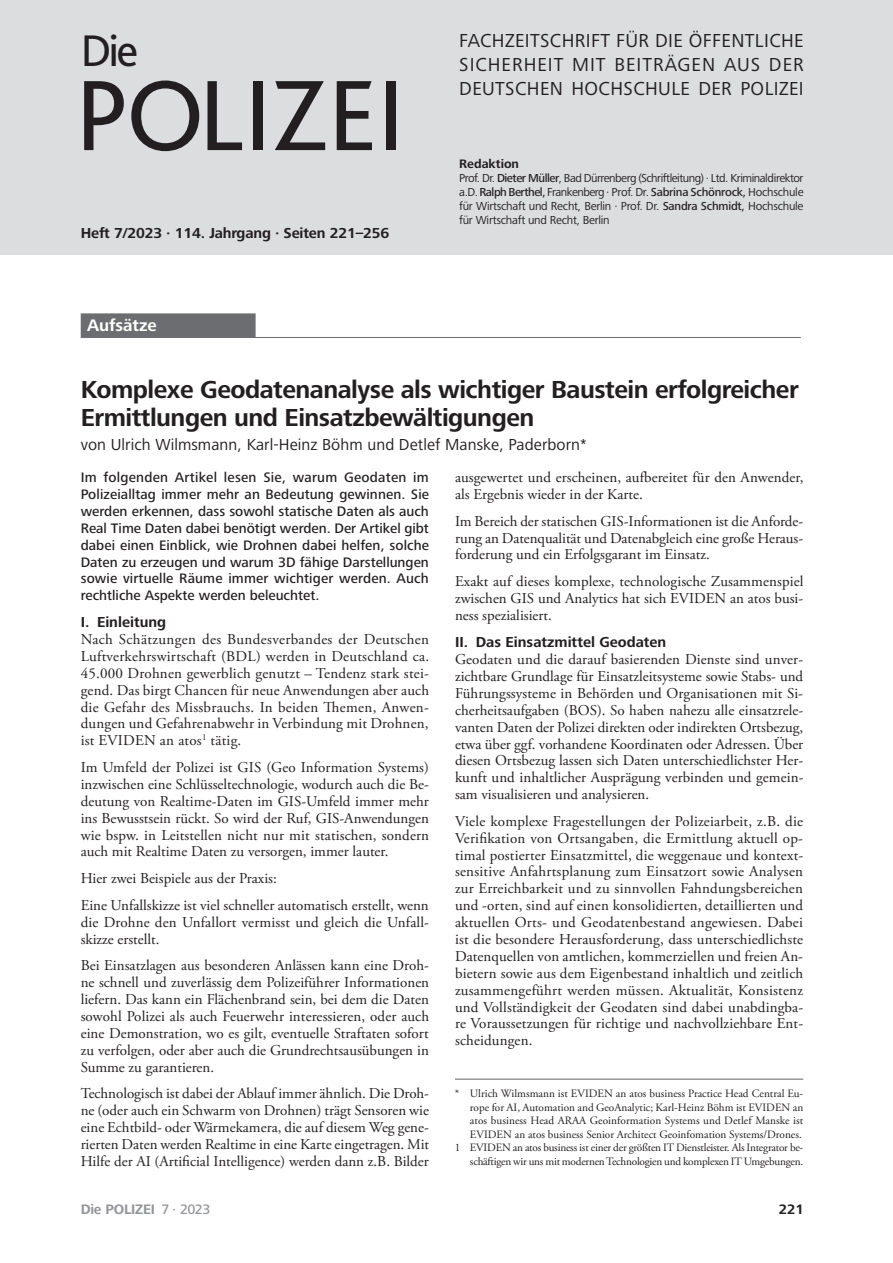
<style>
.page{position:relative;width:893px;height:1263px;background:#fff}
.page>*{position:absolute;margin:0;border:0;box-sizing:border-box;transform-origin:0 0}
.t1{font:104.55px "Bliss 2";letter-spacing:-.01em;color:#231f20}
.t2{font:46.35px "Bliss 2";color:#231f20}
.t3{font:700 25.5px/28.5px "Frutiger Next Pro";letter-spacing:-.02em;color:#231f20}
.t4{font:19.5px/24px "Frutiger Next Pro";letter-spacing:.02em;color:#231f20;text-align:justify}
.t5{font:700 17.25px "Frutiger Next Pro";color:#fff}
.t6{font:16.5px "Frutiger Next LT";letter-spacing:.005em;color:#231f20}
.t7{font:15px/16.8px "Adobe Garamond Pro";color:#231f20;text-align:justify}
.t8{font:700 15px "Frutiger Next Pro";color:#231f20}
.t9{font:500 14.25px/16.8px "Frutiger Next Pro";color:#231f20;text-align:justify}
.t10{font:700 14.25px "Frutiger Next Pro";letter-spacing:-.015em;color:#939598}
.t11{font:700 14.25px "Frutiger Next Pro";color:#231f20}
.t12{font:700 12.75px "Frutiger Next Pro";color:#231f20}
.t13{font:12px/13.8px "Frutiger Next Pro";letter-spacing:-.02em;color:#231f20;text-align:justify}
.t14{font:11.25px/13.5px "Adobe Garamond Pro";color:#231f20;text-align:right}
.s1{font-weight:500}
</style>
<div class="page">
<div style="left:0;top:0;width:893px;height:255px;background:#dcdddf"></div>
<div style="left:81px;top:313px;width:175px;height:24px;background:#6c6d70"></div>
<hr style="left:81px;top:337px;width:720px;height:1px;background:#6c6d70">
<hr style="left:455px;top:1078px;width:348px;height:2px;background:#939598">
<h2 class="t2" style="left:81px;top:22px;width:59px">Die</h2>
<h1 class="t1" style="left:75px;top:50px;width:330px">POLIZEI</h1>
<p class="t8" style="left:81px;top:225px;width:310px">Heft 7/2023 · 114. Jahrgang · Seiten 221–256</p>
<p class="t5" style="left:87px;top:316px;width:71px">Aufsätze</p>
<h3 class="t4" style="left:459px;top:28px;width:346px">FACHZEITSCHRIFT FÜR DIE ÖFFENTLICHE SICHERHEIT MIT BEITRÄGEN AUS DER DEUTSCHEN HOCHSCHULE DER POLIZEI</h3>
<p class="t12" style="left:459px;top:157px;width:61px">Redaktion</p>
<p class="t13" style="left:459px;top:171px;width:346px">Prof. Dr. <span class="s1">Dieter Müller</span>, Bad Dürrenberg (Schriftleitung) · Ltd. Kriminaldirektor a.D. <span class="s1">Ralph Berthel,</span> Frankenberg · Prof. Dr. <span class="s1">Sabrina Schönrock,</span> Hochschule für Wirtschaft und Recht, Berlin · Prof. Dr. <span class="s1">Sandra Schmidt,</span> Hochschule für Wirtschaft und Recht, Berlin</p>
<h3 class="t3" style="left:81px;top:375px;width:720px">Komplexe Geodatenanalyse als wichtiger Baustein erfolgreicher<br>Ermittlungen und Einsatzbewältigungen</h3>
<p class="t6" style="left:81px;top:436px;width:508px">von Ulrich Wilmsmann, Karl-Heinz Böhm und Detlef Manske, Paderborn*</p>
<p class="t9" style="left:81px;top:469px;width:350px">Im folgenden Artikel lesen Sie, warum Geodaten im Polizeialltag immer mehr an Bedeutung gewinnen. Sie werden erkennen, dass sowohl statische Daten als auch Real Time Daten dabei benötigt werden. Der Artikel gibt dabei einen Einblick, wie Drohnen dabei helfen, solche Daten zu erzeugen und warum 3D fähige Darstellungen sowie virtuelle Räume immer wichtiger werden. Auch rechtliche Aspekte werden beleuchtet.</p>
<p class="t8" style="left:81px;top:614px;width:87px">I. Einleitung</p>
<p class="t7" style="left:81px;top:631px;width:350px">Nach Schätzungen des Bundesverbandes der Deutschen Luftverkehrswirtschaft (BDL) werden in Deutschland ca.<br>45.000 Drohnen gewerblich genutzt – Tendenz stark stei&shy;gend. Das birgt Chancen für neue Anwendungen aber auch die Gefahr des Missbrauchs. In beiden Themen, Anwen&shy;dungen und Gefahrenabwehr in Verbindung mit Drohnen, ist EVIDEN an atos<sup>1</sup> tätig.</p>
<p class="t7" style="left:81px;top:759px;width:350px">Im Umfeld der Polizei ist GIS (Geo Information Systems) inzwischen eine Schlüsseltechnologie, wodurch auch die Be&shy;deutung von Realtime-Daten im GIS-Umfeld immer mehr ins Bewusstsein rückt. So wird der Ruf, GIS-Anwendungen wie bspw. in Leitstellen nicht nur mit statischen, sondern auch mit Realtime Daten zu versorgen, immer lauter.</p>
<p class="t7" style="left:81px;top:865px;width:350px;line-height:26.7px">Hier zwei Beispiele aus der Praxis:<br>Eine Unfallskizze ist viel schneller automatisch erstellt, wenn</p>
<p class="t7" style="left:81px;top:914px;width:350px">die Drohne den Unfallort vermisst und gleich die Unfall&shy;skizze erstellt.</p>
<p class="t7" style="left:81px;top:958px;width:350px">Bei Einsatzlagen aus besonderen Anlässen kann eine Droh&shy;ne schnell und zuverlässig dem Polizeiführer Informationen liefern. Das kann ein Flächenbrand sein, bei dem die Daten sowohl Polizei als auch Feuerwehr interessieren, oder auch eine Demonstration, wo es gilt, eventuelle Straftaten sofort zu verfolgen, oder aber auch die Grundrechtsausübungen in Summe zu garantieren.</p>
<p class="t7" style="left:81px;top:1086px;width:350px">Technologisch ist dabei der Ablauf immer ähnlich. Die Droh&shy;ne (oder auch ein Schwarm von Drohnen) trägt Sensoren wie eine Echtbild- oder Wärmekamera, die auf diesem Weg gene&shy;rierten Daten werden Realtime in eine Karte eingetragen. Mit Hilfe der AI (Artificial Intelligence) werden dann z.B. Bilder</p>
<p class="t7" style="left:455px;top:469px;width:350px">ausgewertet und erscheinen, aufbereitet für den Anwender, als Ergebnis wieder in der Karte.</p>
<p class="t7" style="left:455px;top:513px;width:350px">Im Bereich der statischen GIS-Informationen ist die Anforde&shy;rung an Datenqualität und Datenabgleich eine große Heraus&shy;forderung und ein Erfolgsgarant im Einsatz.</p>
<p class="t7" style="left:455px;top:574px;width:350px">Exakt auf dieses komplexe, technologische Zusammenspiel zwischen GIS und Analytics hat sich EVIDEN an atos busi&shy;ness spezialisiert.</p>
<p class="t8" style="left:455px;top:634px;width:213px">II. Das Einsatzmittel Geodaten</p>
<p class="t7" style="left:455px;top:651px;width:350px">Geodaten und die darauf basierenden Dienste sind unver&shy;zichtbare Grundlage für Einsatzleitsysteme sowie Stabs- und Führungssysteme in Behörden und Organisationen mit Si&shy;cherheitsaufgaben (BOS). So haben nahezu alle einsatzrele&shy;vanten Daten der Polizei direkten oder indirekten Ortsbezug, etwa über ggf. vorhandene Koordinaten oder Adressen. Über diesen Ortsbezug lassen sich Daten unterschiedlichster Her&shy;kunft und inhaltlicher Ausprägung verbinden und gemein&shy;sam visualisieren und analysieren.</p>
<p class="t7" style="left:455px;top:813px;width:350px">Viele komplexe Fragestellungen der Polizeiarbeit, z.B. die Verifikation von Ortsangaben, die Ermittlung aktuell op&shy;timal postierter Einsatzmittel, die weggenaue und kontext&shy;sensitive Anfahrtsplanung zum Einsatzort sowie Analysen zur Erreichbarkeit und zu sinnvollen Fahndungsbereichen und -orten, sind auf einen konsolidierten, detaillierten und aktuellen Orts- und Geodatenbestand angewiesen. Dabei ist die besondere Herausforderung, dass unterschiedlichste Datenquellen von amtlichen, kommerziellen und freien An&shy;bietern sowie aus dem Eigenbestand inhaltlich und zeitlich zusammengeführt werden müssen. Aktualität, Konsistenz und Vollständigkeit der Geodaten sind dabei unabdingba&shy;re Voraussetzungen für richtige und nachvollziehbare Ent&shy;scheidungen.</p>
<p class="t14" style="left:455px;top:1087px;width:350px">* Ulrich Wilmsmann ist EVIDEN an atos business Practice Head Central Eu&shy;rope for AI, Automation and GeoAnalytic; Karl-Heinz Böhm ist EVIDEN an atos business Head ARAA Geoinformation Systems und Detlef Manske ist EVIDEN an atos business Senior Architect Geoinfomation Systems/Drones.<br>1 EVIDEN an atos business ist einer der größten IT Dienstleister. Als Integrator be&shy;schäftigen wir uns mit modernen Technologien und komplexen IT Umgebungen.</p>
<p class="t10" style="left:81px;top:1201px;width:131px">Die POLIZEI <span class="s1">7 · 2023</span></p>
<p class="t11" style="left:779px;top:1201px;width:27px">221</p>
</div>
